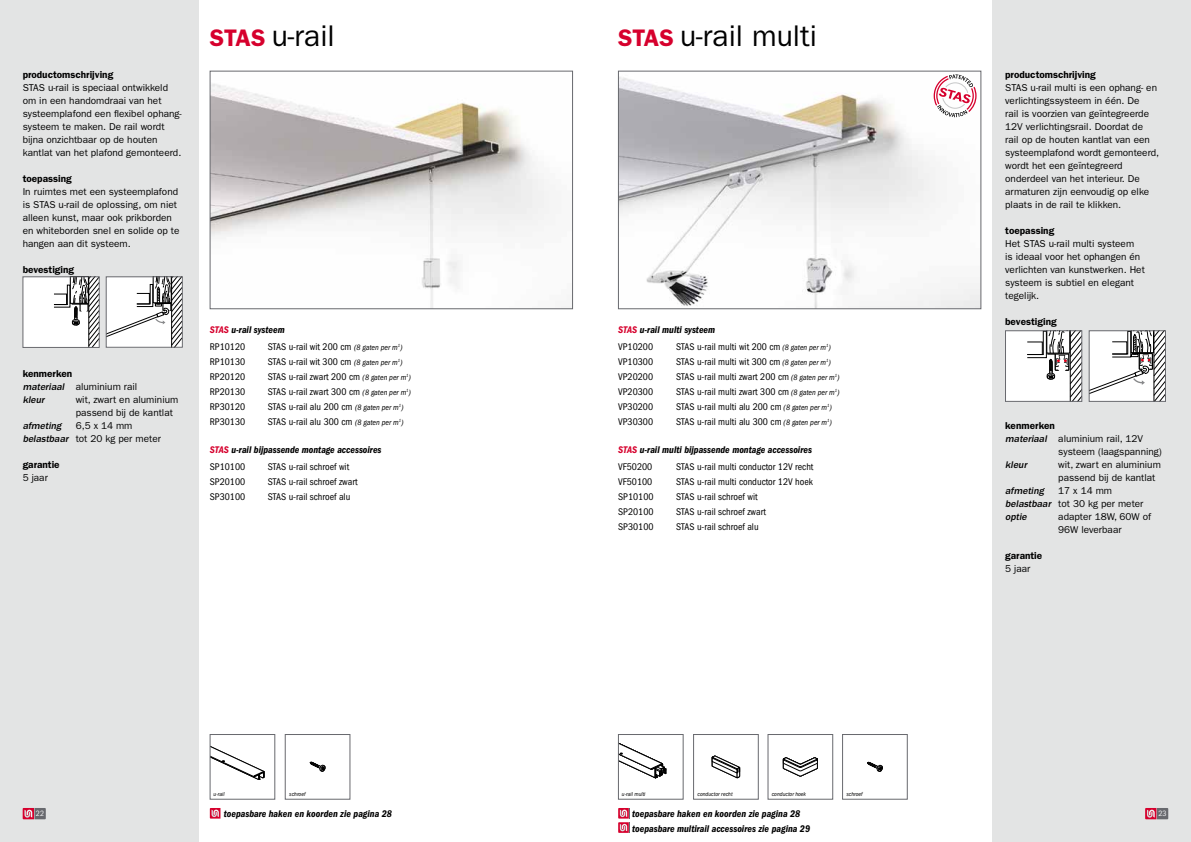
<style>
.page{position:relative;width:1191px;height:842px;background:#fff}
.page>*{position:absolute;margin:0;border:0;box-sizing:border-box;transform-origin:0 0}
.t1{font:30px "ITC Franklin Gothic Std";color:#000}
.t2{font:10px/13px "ITC Franklin Gothic Std";color:#000}
.t3{font:condensed 10px "ITC Franklin Gothic Std";color:#000}
.t4{font:10px/15px "ITC Franklin Gothic Std Dm Cd It";color:#000}
.t5{font:600 10px "ITC Franklin Gothic Std";color:#000}
.t6{font:italic 500 10px/13px "ITC Franklin Gothic Std";color:#000}
.t7{font:condensed 8px "ITC Franklin Gothic Std";color:#f2f2f3}
.t8{font:italic condensed 6px "ITC Franklin Gothic Std";color:#000}
.s1{font-weight:600;font-style:normal}
.s2{font-weight:400;font-style:normal}
.s3{font-weight:500;font-style:italic}
.s4{font-weight:600;font-size:24px;color:#d6002d}
.s5{color:#d6002d}
.s6{font-style:italic;font-size:8px}
</style>
<div class="page">
<div style="left:0;top:0;width:198px;height:842px;background:#e3e4e4"></div>
<img style="left:212px;top:83px;width:359px;height:224px">
<div style="left:210px;top:71px;width:363px;height:238px;border:1px solid #68696e"></div>
<div style="left:23px;top:277px;width:76px;height:70px;background:#fff"></div>
<svg style="left:54px;top:279px;width:43px;height:67px"></svg>
<div style="left:23px;top:277px;width:76px;height:71px;border:1px solid #68696e"></div>
<svg style="left:108px;top:279px;width:72px;height:66px;background:#d9d9d9"></svg>
<div style="left:106px;top:277px;width:76px;height:70px;border:1px solid #68696e"></div>
<div style="left:992px;top:0;width:199px;height:842px;background:#e3e4e4"></div>
<img style="left:620px;top:77px;width:359px;height:230px">
<div style="left:618px;top:71px;width:363px;height:238px;border:1px solid #68696e"></div>
<div style="left:1005px;top:331px;width:76px;height:70px;background:#fff"></div>
<svg style="left:1027px;top:333px;width:53px;height:66px"></svg>
<div style="left:1005px;top:331px;width:77px;height:70px;border:1px solid #68696e"></div>
<svg style="left:1091px;top:333px;width:72px;height:66px;background:#d5d5d5"></svg>
<div style="left:1089px;top:331px;width:76px;height:70px;border:1px solid #68696e"></div>
<svg style="left:210px;top:808px;width:10px;height:11px"></svg>
<svg style="left:212px;top:746px;width:52px;height:34px"></svg>
<div style="left:210px;top:734px;width:65px;height:65px;border:1px solid #68696e"></div>
<svg style="left:310px;top:762px;width:15px;height:10px"></svg>
<div style="left:285px;top:734px;width:65px;height:65px;border:1px solid #68696e"></div>
<svg style="left:620px;top:743px;width:47px;height:35px"></svg>
<div style="left:618px;top:734px;width:65px;height:65px;border:1px solid #68696e"></div>
<svg style="left:711px;top:755px;width:29px;height:23px"></svg>
<div style="left:693px;top:734px;width:65px;height:65px;border:1px solid #68696e"></div>
<svg style="left:782px;top:757px;width:36px;height:20px"></svg>
<div style="left:768px;top:734px;width:65px;height:65px;border:1px solid #68696e"></div>
<svg style="left:867px;top:762px;width:15px;height:10px"></svg>
<div style="left:842px;top:734px;width:65px;height:65px;border:1px solid #68696e"></div>
<svg style="left:618px;top:808px;width:11px;height:25px"></svg>
<svg style="left:933px;top:74px;width:43px;height:43px"></svg>
<svg style="left:23px;top:808px;width:23px;height:11px"></svg>
<svg style="left:1145px;top:808px;width:23px;height:11px"></svg>
<p class="t5" style="left:23px;top:68px;width:92px">productomschrijving</p>
<p class="t2" style="left:23px;top:81px;width:160px">STAS u-rail is speciaal ontwikkeld om in een handomdraai van het systeemplafond een flexibel ophang&shy;systeem te maken. De rail wordt bijna onzichtbaar op de houten kantlat van het plafond gemonteerd.</p>
<p class="t5" style="left:23px;top:172px;width:51px">toepassing</p>
<p class="t2" style="left:23px;top:185px;width:158px">In ruimtes met een systeemplafond is STAS u-rail de oplossing, om niet alleen kunst, maar ook prikborden en whiteborden snel en solide op te hangen aan dit systeem.</p>
<p class="t5" style="left:23px;top:263px;width:53px">bevestiging</p>
<p class="t6" style="left:23px;top:367px;width:116px"><span class="s1">kenmerken<br></span>materiaal <span class="s2">aluminium rail </span>kleur</p>
<p class="t2" style="left:76px;top:393px;width:104px">wit, zwart en aluminium</p>
<p class="t2" style="left:76px;top:406px;width:99px">passend bij de kantlat</p>
<p class="t6" style="left:23px;top:419px;width:111px">afmeting <span class="s2">6 , 5 x 1 4 m m</span></p>
<p class="t2" style="left:23px;top:432px;width:140px"><span class="s3">belastbaar</span> tot 20 kg per meter</p>
<p class="t5" style="left:23px;top:458px;width:38px">garantie</p>
<p class="t2" style="left:23px;top:471px;width:27px">5 jaar</p>
<h1 class="t1" style="left:210px;top:18px;width:126px"><span class="s4">STAS</span> u-rail</h1>
<p class="t4" style="left:210px;top:322px;width:76px"><span class="s5">STAS</span> u-rail systeem</p>
<p class="t3" style="left:210px;top:341px;width:37px">RP10120</p>
<p class="t3" style="left:268px;top:341px;width:136px">STAS u-rail wit 200 cm <span class="s6">(8 gaten per m</span><sup>1</sup><span class="s6">)</span></p>
<p class="t3" style="left:210px;top:356px;width:37px">RP10130</p>
<p class="t3" style="left:268px;top:356px;width:136px">STAS u-rail wit 300 cm <span class="s6">(8 gaten per m</span><sup>1</sup><span class="s6">)</span></p>
<p class="t3" style="left:210px;top:371px;width:37px">RP20120</p>
<p class="t3" style="left:268px;top:371px;width:145px">STAS u-rail zwart 200 cm <span class="s6">(8 gaten per m</span><sup>1</sup><span class="s6">)</span></p>
<p class="t3" style="left:210px;top:386px;width:37px">RP20130</p>
<p class="t3" style="left:268px;top:386px;width:145px">STAS u-rail zwart 300 cm <span class="s6">(8 gaten per m</span><sup>1</sup><span class="s6">)</span></p>
<p class="t3" style="left:210px;top:401px;width:37px">RP30120</p>
<p class="t3" style="left:268px;top:401px;width:137px">STAS u-rail alu 200 cm <span class="s6">(8 gaten per m</span><sup>1</sup><span class="s6">)</span></p>
<p class="t3" style="left:210px;top:416px;width:37px">RP30130</p>
<p class="t3" style="left:268px;top:416px;width:137px">STAS u-rail alu 300 cm <span class="s6">(8 gaten per m</span><sup>1</sup><span class="s6">)</span></p>
<p class="t3" style="left:210px;top:461px;width:37px">SP10100</p>
<p class="t3" style="left:268px;top:461px;width:83px">STAS u-rail schroef wit</p>
<p class="t3" style="left:210px;top:476px;width:37px">SP20100</p>
<p class="t3" style="left:268px;top:476px;width:91px">STAS u-rail schroef zwart</p>
<p class="t3" style="left:210px;top:491px;width:37px">SP30100</p>
<p class="t3" style="left:268px;top:491px;width:84px">STAS u-rail schroef alu</p>
<p class="t4" style="left:210px;top:442px;width:173px"><span class="s5">STAS</span> u-rail bijpassende montage accessoires</p>
<h1 class="t1" style="left:618px;top:18px;width:200px"><span class="s4">STAS</span> u-rail multi</h1>
<p class="t4" style="left:618px;top:322px;width:99px"><span class="s5">STAS</span> u-rail multi systeem</p>
<p class="t3" style="left:618px;top:341px;width:36px">VP10200</p>
<p class="t3" style="left:676px;top:341px;width:156px">STAS u-rail multi wit 200 cm <span class="s6">(8 gaten per m</span><sup>1</sup><span class="s6">)</span></p>
<p class="t3" style="left:618px;top:356px;width:36px">VP10300</p>
<p class="t3" style="left:676px;top:356px;width:156px">STAS u-rail multi wit 300 cm <span class="s6">(8 gaten per m</span><sup>1</sup><span class="s6">)</span></p>
<p class="t3" style="left:618px;top:371px;width:36px">VP20200</p>
<p class="t3" style="left:676px;top:371px;width:165px">STAS u-rail multi zwart 200 cm <span class="s6">(8 gaten per m</span><sup>1</sup><span class="s6">)</span></p>
<p class="t3" style="left:618px;top:386px;width:36px">VP20300</p>
<p class="t3" style="left:676px;top:386px;width:165px">STAS u-rail multi zwart 300 cm <span class="s6">(8 gaten per m</span><sup>1</sup><span class="s6">)</span></p>
<p class="t3" style="left:618px;top:401px;width:36px">VP30200</p>
<p class="t3" style="left:676px;top:401px;width:157px">STAS u-rail multi alu 200 cm <span class="s6">(8 gaten per m</span><sup>1</sup><span class="s6">)</span></p>
<p class="t3" style="left:618px;top:416px;width:36px">VP30300</p>
<p class="t3" style="left:676px;top:416px;width:157px">STAS u-rail multi alu 300 cm <span class="s6">(8 gaten per m</span><sup>1</sup><span class="s6">)</span></p>
<p class="t3" style="left:618px;top:461px;width:36px">VF50200</p>
<p class="t3" style="left:676px;top:461px;width:139px">STAS u-rail multi conductor 12V recht</p>
<p class="t3" style="left:618px;top:476px;width:36px">VF50100</p>
<p class="t3" style="left:676px;top:476px;width:138px">STAS u-rail multi conductor 12V hoek</p>
<p class="t3" style="left:618px;top:491px;width:37px">SP10100</p>
<p class="t3" style="left:676px;top:491px;width:83px">STAS u-rail schroef wit</p>
<p class="t3" style="left:618px;top:506px;width:37px">SP20100</p>
<p class="t3" style="left:676px;top:506px;width:91px">STAS u-rail schroef zwart</p>
<p class="t3" style="left:618px;top:521px;width:37px">SP30100</p>
<p class="t3" style="left:676px;top:521px;width:84px">STAS u-rail schroef alu</p>
<p class="t4" style="left:618px;top:442px;width:195px"><span class="s5">STAS</span> u-rail multi bijpassende montage accessoires</p>
<p class="t5" style="left:1005px;top:68px;width:92px">productomschrijving</p>
<p class="t2" style="left:1005px;top:81px;width:155px">STAS u-rail multi is een ophang- en verlichtingssysteem in één. De<br>rail is voorzien van geïntegreerde<br>12V verlichtingsrail. Doordat de<br>rail op de houten kantlat van een systeemplafond wordt gemonteerd, wordt het een geïntegreerd onderdeel van het interieur. De armaturen zijn eenvoudig op elke plaats in de rail te klikken.</p>
<p class="t5" style="left:1005px;top:224px;width:50px">toepassing</p>
<p class="t2" style="left:1005px;top:237px;width:141px">Het STAS u-rail multi systeem<br>is ideaal voor het ophangen én verlichten van kunstwerken. Het systeem is subtiel en elegant tegelijk.</p>
<p class="t5" style="left:1005px;top:315px;width:53px">bevestiging</p>
<p class="t5" style="left:1005px;top:419px;width:51px">kenmerken</p>
<p class="t2" style="left:1005px;top:432px;width:139px"><span class="s3">materiaal</span> aluminium rail, 12V</p>
<p class="t2" style="left:1058px;top:445px;width:105px">systeem (laagspanning)</p>
<p class="t6" style="left:1005px;top:458px;width:25px">kleur</p>
<p class="t2" style="left:1058px;top:458px;width:104px">wit, zwart en aluminium</p>
<p class="t2" style="left:1058px;top:471px;width:99px">passend bij de kantlat</p>
<p class="t6" style="left:1005px;top:484px;width:108px">afmeting <span class="s2">1 7 x 1 4 m m</span></p>
<p class="t2" style="left:1005px;top:497px;width:140px"><span class="s3">belastbaar</span> tot 30 kg per meter</p>
<p class="t6" style="left:1005px;top:510px;width:25px">optie</p>
<p class="t2" style="left:1058px;top:510px;width:94px">adapter 18W, 60W of<br>96W leverbaar</p>
<p class="t5" style="left:1005px;top:549px;width:39px">garantie</p>
<p class="t2" style="left:1005px;top:562px;width:27px">5 jaar</p>
<p class="t8" style="left:214px;top:790px;width:13px">u-rail</p>
<p class="t8" style="left:289px;top:790px;width:18px">schroef</p>
<p class="t8" style="left:622px;top:790px;width:25px">u-rail multi</p>
<p class="t8" style="left:697px;top:790px;width:37px">conductor recht</p>
<p class="t8" style="left:771px;top:790px;width:36px">conductor hoek</p>
<p class="t8" style="left:846px;top:790px;width:18px">schroef</p>
<p class="t4" style="left:632px;top:806px;width:179px">toepasbare haken en koorden zie pagina 28 toepasbare multirail accessoires zie pagina 29</p>
<p class="t4" style="left:224px;top:806px;width:170px">toepasbare haken en koorden zie pagina 28</p>
<p class="t7" style="left:36px;top:809px;width:10px">22</p>
<p class="t7" style="left:1158px;top:809px;width:10px">23</p>
</div>
